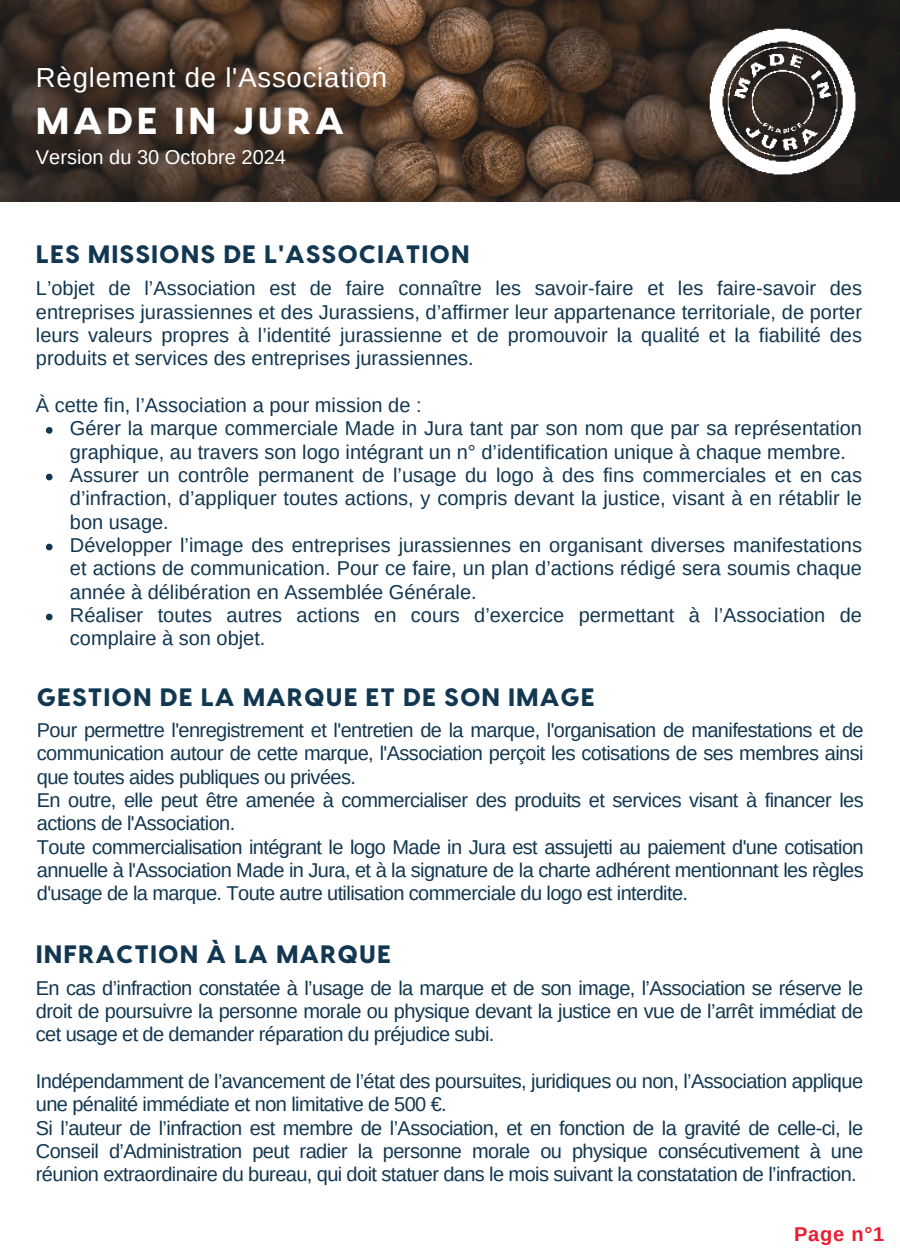
<style>
.page{position:relative;width:900px;height:1260px;background:#fff}
.page>*{position:absolute;margin:0;border:0;box-sizing:border-box;transform-origin:0 0}
.t1{font:800 37.5px "Visby CF";letter-spacing:.1em;color:#fff}
.t2{font:27.5px "Arimo";letter-spacing:.03em;color:#fff}
.t3{font:800 25.25px "Visby CF";letter-spacing:.04em;color:#123751}
.t4{font:20px/23.2px "Arimo";letter-spacing:-.03em;color:#123751}
.t5{font:20px/23.2px "Arimo";color:#123751}
.t6{font:20px "Arimo";color:#fff}
.t7{font:700 20px "Arimo";color:#eb1c2f}
</style>
<div class="page">
<img style="left:0;top:1px;width:900px;height:201px">
<img style="left:701px;top:20px;width:161px;height:162px">
<svg style="left:46px;top:427px;width:7px;height:7px"></svg>
<svg style="left:46px;top:474px;width:7px;height:6px"></svg>
<svg style="left:46px;top:544px;width:7px;height:6px"></svg>
<svg style="left:46px;top:614px;width:7px;height:6px"></svg>
<h2 class="t2" style="left:36px;top:60px;width:353px">Règlement de l'Association</h2>
<h1 class="t1" style="left:36px;top:99px;width:310px">MADE IN JURA</h1>
<p class="t6" style="left:36px;top:144px;width:252px">Version du 30 Octobre 2024</p>
<p class="t3" style="left:36px;top:239px;width:435px">LES MISSIONS DE L'ASSOCIATION</p>
<p class="t4" style="left:36px;top:277px;width:828px;text-align:justify">L’objet de l’Association est de faire connaître les savoir-faire et les faire-savoir des entreprises jurassiennes et des Jurassiens, d’affirmer leur appartenance territoriale, de porter leurs valeurs propres à l’identité jurassienne et de promouvoir la qualité et la fiabilité des produits et services des entreprises jurassiennes.</p>
<p class="t5" style="left:70px;top:394px;width:794px;text-indent:-34px">À cette fin, l’Association a pour mission de :<br>Gérer la marque commerciale Made in Jura tant par son nom que par sa représentation graphique, au travers son logo intégrant un n° d’identification unique à chaque membre.<br>Assurer un contrôle permanent de l’usage du logo à des fins commerciales et en cas d’infraction, d’appliquer toutes actions, y compris devant la justice, visant à en rétablir le bon usage.<br>Développer l’image des entreprises jurassiennes en organisant diverses manifestations et actions de communication. Pour ce faire, un plan d’actions rédigé sera soumis chaque année à délibération en Assemblée Générale.<br>Réaliser toutes autres actions en cours d’exercice permettant à l’Association de complaire à son objet.</p>
<p class="t3" style="left:37px;top:683px;width:559px">GESTION DE LA MARQUE ET DE SON IMAGE</p>
<p class="t4" style="left:37px;top:719px;width:828px">Pour permettre l'enregistrement et l'entretien de la marque, l'organisation de manifestations et de communication autour de cette marque, l'Association perçoit les cotisations de ses membres ainsi que toutes aides publiques ou privées.<br>En outre, elle peut être amenée à commercialiser des produits et services visant à financer les actions de l'Association.<br>Toute commercialisation intégrant le logo Made in Jura est assujetti au paiement d'une cotisation annuelle à l'Association Made in Jura, et à la signature de la charte adhérent mentionnant les règles d'usage de la marque. Toute autre utilisation commerciale du logo est interdite.</p>
<p class="t3" style="left:36px;top:939px;width:357px">INFRACTION À LA MARQUE</p>
<p class="t4" style="left:36px;top:976px;width:829px;text-align:justify">En cas d’infraction constatée à l’usage de la marque et de son image, l’Association se réserve le droit de poursuivre la personne morale ou physique devant la justice en vue de l’arrêt immédiat de cet usage et de demander réparation du préjudice subi.</p>
<p class="t4" style="left:36px;top:1070px;width:829px">Indépendamment de l’avancement de l’état des poursuites, juridiques ou non, l’Association applique une pénalité immédiate et non limitative de 500 €.<br>Si l’auteur de l’infraction est membre de l’Association, et en fonction de la gravité de celle-ci, le Conseil d’Administration peut radier la personne morale ou physique consécutivement à une réunion extraordinaire du bureau, qui doit statuer dans le mois suivant la constatation de l’infraction.</p>
<p class="t7" style="left:794px;top:1221px;width:92px">Page n°1</p>
</div>
